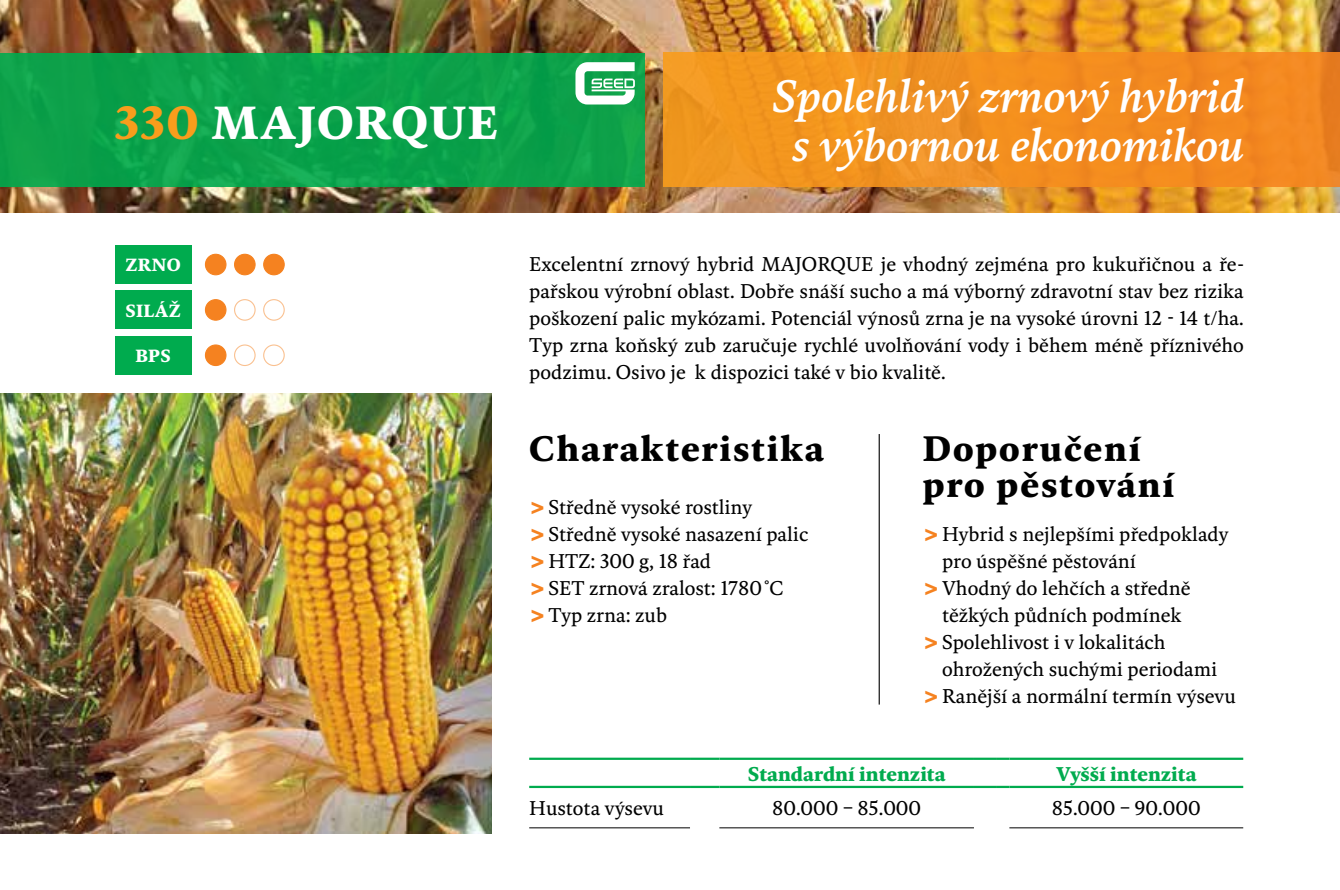
<style>
.page{position:relative;width:1340px;height:890px;background:#fff}
.page>*{position:absolute;margin:0;border:0;box-sizing:border-box;transform-origin:0 0}
.t1{font:800 47.25px "Kievit Serif";letter-spacing:.025em;color:#fff}
.t2{font:italic 500 46.12px/49.5px "Kievit Serif";color:#fff;text-align:center}
.t3{font:800 36px/36px "Kievit Serif";letter-spacing:.05em;color:#000}
.t4{font:20.25px/27px "Kievit Serif";color:#000}
.t5{font:800 20.25px "Kievit Serif";color:#00ab4e}
.t6{font:800 18px "Kievit Serif";letter-spacing:.02em;color:#fff}
.s1{color:#f99d1c}
.s2{font-family:"Poster Bodoni AT";color:#f58220}
</style>
<div class="page">
<img style="left:0;top:0;width:1339px;height:212px">
<div style="left:115px;top:290px;width:76px;height:39px;background:#00ab4e"></div>
<div style="left:205px;top:300px;width:21px;height:20px;background:#f58220;border-radius:50%"></div>
<div style="left:205px;top:299px;width:21px;height:22px;border:1px solid #f58220;border-radius:50%"></div>
<div style="left:234px;top:299px;width:22px;height:22px;border:1px solid #f58220;border-radius:50%"></div>
<div style="left:263px;top:299px;width:22px;height:22px;border:1px solid #f58220;border-radius:50%"></div>
<div style="left:115px;top:245px;width:76px;height:39px;background:#00ab4e"></div>
<div style="left:205px;top:254px;width:21px;height:21px;background:#f58220;border-radius:50%"></div>
<div style="left:205px;top:254px;width:21px;height:21px;border:1px solid #f58220;border-radius:50%"></div>
<div style="left:234px;top:254px;width:21px;height:21px;background:#f58220;border-radius:50%"></div>
<div style="left:234px;top:254px;width:22px;height:21px;border:1px solid #f58220;border-radius:50%"></div>
<div style="left:264px;top:254px;width:20px;height:21px;background:#f58220;border-radius:50%"></div>
<div style="left:263px;top:254px;width:22px;height:21px;border:1px solid #f58220;border-radius:50%"></div>
<div style="left:115px;top:336px;width:76px;height:39px;background:#00ab4e"></div>
<div style="left:205px;top:345px;width:21px;height:20px;background:#f58220;border-radius:50%"></div>
<div style="left:205px;top:344px;width:21px;height:22px;border:1px solid #f58220;border-radius:50%"></div>
<div style="left:234px;top:344px;width:22px;height:22px;border:1px solid #f58220;border-radius:50%"></div>
<div style="left:263px;top:344px;width:22px;height:22px;border:1px solid #f58220;border-radius:50%"></div>
<div style="left:663px;top:53px;width:676px;height:134px;background:linear-gradient(to right,#f19920,#f38520)"></div>
<hr style="left:529px;top:827px;width:161px;height:1px;background:#000">
<hr style="left:719px;top:827px;width:255px;height:1px;background:#000">
<hr style="left:1009px;top:827px;width:234px;height:1px;background:#000">
<hr style="left:529px;top:757px;width:161px;height:3px;background:#00ab4e">
<hr style="left:690px;top:757px;width:29px;height:3px;background:#00ab4e">
<hr style="left:719px;top:757px;width:255px;height:3px;background:#00ab4e">
<hr style="left:974px;top:757px;width:22px;height:3px;background:#00ab4e">
<svg style="left:996px;top:757px;width:13px;height:3px"></svg>
<hr style="left:1009px;top:757px;width:234px;height:3px;background:#00ab4e">
<hr style="left:529px;top:786px;width:161px;height:2px;background:#00ab4e">
<hr style="left:690px;top:786px;width:29px;height:2px;background:#00ab4e">
<hr style="left:719px;top:786px;width:255px;height:2px;background:#00ab4e">
<hr style="left:974px;top:786px;width:22px;height:2px;background:#00ab4e">
<svg style="left:996px;top:786px;width:13px;height:2px"></svg>
<hr style="left:1009px;top:786px;width:234px;height:2px;background:#00ab4e">
<div style="left:0;top:53px;width:644px;height:134px;background:#0ca14a"></div>
<hr style="left:878px;top:434px;width:1px;height:270px;background:#000">
<img style="left:0;top:393px;width:491px;height:440px">
<svg style="left:575px;top:62px;width:60px;height:42px"></svg>
<h1 class="t1" style="left:115px;top:91px;width:385px"><span class="s1">330</span> MAJORQUE</h1>
<h2 class="t2" style="left:771px;top:69px;width:474px">Spolehlivý zrnový hybrid s výbornou ekonomikou</h2>
<p class="t6" style="left:125px;top:253px;width:57px">ZRNO</p>
<p class="t6" style="left:125px;top:298px;width:57px">SILÁŽ</p>
<p class="t6" style="left:135px;top:344px;width:37px">BPS</p>
<p class="t4" style="left:529px;top:249px;width:716px;text-align:justify">Excelentní zrnový hybrid MAJORQUE je vhodný zejména pro kukuřičnou a ře&shy;pařskou výrobní oblast. Dobře snáší sucho a má výborný zdravotní stav bez rizika poškození palic mykózami. Potenciál výnosů zrna je na vysoké úrovni 12 - 14 t/ha.<br>Typ zrna koňský zub zaručuje rychlé uvolňování vody i během méně příznivého podzimu. Osivo je k dispozici také v bio kvalitě.</p>
<h3 class="t3" style="left:529px;top:429px;width:296px">Charakteristika</h3>
<p class="t4" style="left:529px;top:492px;width:281px"><span class="s2">&gt;</span>Středně vysoké rostliny <span class="s2">&gt;</span>Středně vysoké nasazení palic <span class="s2">&gt;</span>HTZ: 300 g, 18 řad<br><span class="s2">&gt;</span>SET zrnová zralost: 1780˚C <span class="s2">&gt;</span>Typ zrna: zub</p>
<h3 class="t3" style="left:922px;top:429px;width:253px">Doporučení pro pěstování</h3>
<p class="t4" style="left:922px;top:519px;width:307px"><span class="s2">&gt;</span>Hybrid s nejlepšími předpoklady</p>
<p class="t4" style="left:942px;top:546px;width:195px">pro úspěšné pěstování</p>
<p class="t4" style="left:922px;top:573px;width:269px"><span class="s2">&gt;</span>Vhodný do lehčích a středně</p>
<p class="t4" style="left:942px;top:600px;width:241px">těžkých půdních podmínek</p>
<p class="t4" style="left:922px;top:627px;width:244px"><span class="s2">&gt;</span>Spolehlivost i v lokalitách</p>
<p class="t4" style="left:942px;top:654px;width:277px">ohrožených suchými periodami</p>
<p class="t4" style="left:922px;top:681px;width:314px"><span class="s2">&gt;</span>Ranější a normální termín výsevu</p>
<p class="t5" style="left:747px;top:760px;width:199px">Standardní intenzita</p>
<p class="t5" style="left:1056px;top:760px;width:142px">Vyšší intenzita</p>
<p class="t4" style="left:529px;top:794px;width:136px">Hustota výsevu</p>
<p class="t4" style="left:772px;top:794px;width:151px">80.000 – 85.000</p>
<p class="t4" style="left:1051px;top:794px;width:150px">85.000 – 90.000</p>
</div>
